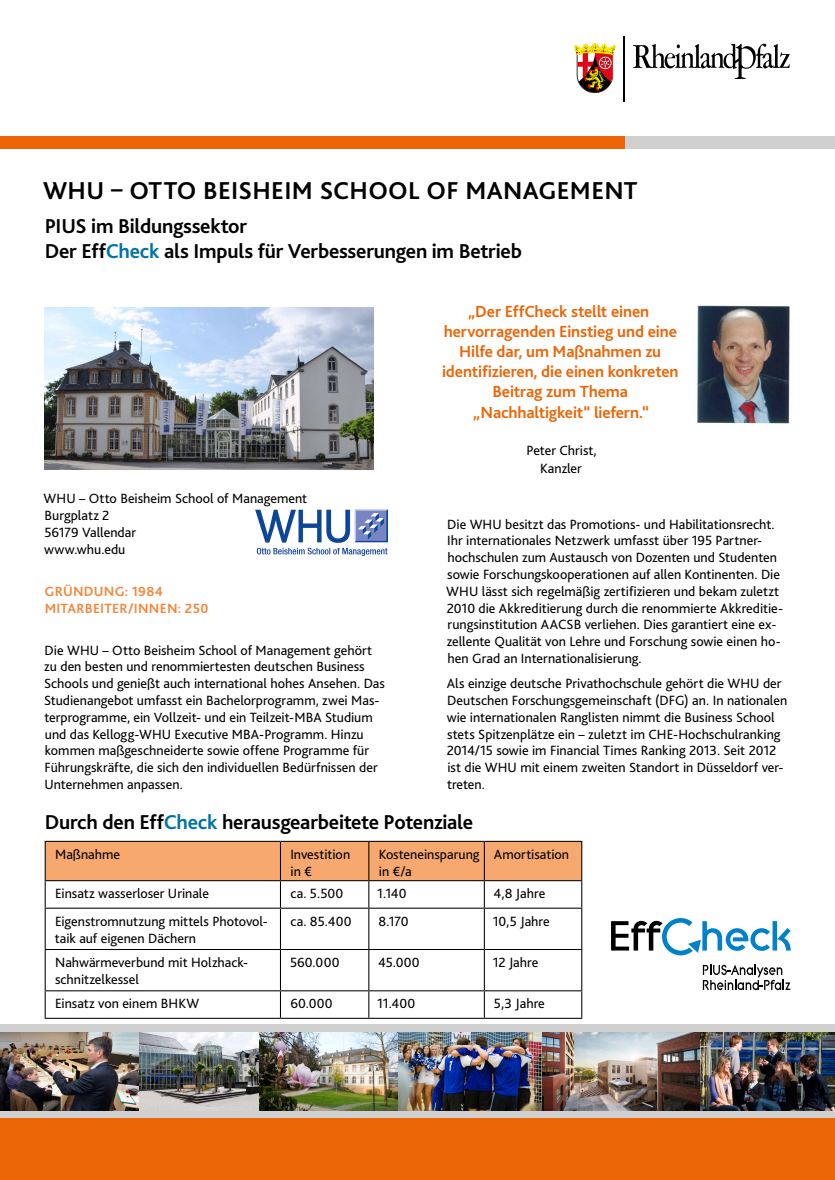
<style>
.page{position:relative;width:835px;height:1180px;background:#fff}
.page>*{position:absolute;margin:0;border:0;box-sizing:border-box;transform-origin:0 0}
.t1{font:700 25.55px "Bliss 2";letter-spacing:.015em;color:#000}
.t2{font:700 21px/24.5px "Bliss 2";letter-spacing:-.01em;color:#000}
.t3{font:700 16.8px/20.2px "Bliss 2";letter-spacing:-.005em;color:#ec6608;text-align:center}
.t4{font:14px/16.8px "Bliss 2";color:#000}
.t5{font:700 14px/16.8px "Bliss 2";letter-spacing:.015em;color:#f1873d}
.s1{color:#0073a6}
</style>
<div class="page">
<svg style="left:633px;top:44px;width:156px;height:35px"></svg>
<hr style="left:623px;top:36px;width:1px;height:66px;background:#000">
<svg style="left:574px;top:43px;width:41px;height:50px"></svg>
<svg style="left:611px;top:918px;width:179px;height:37px"></svg>
<svg style="left:702px;top:964px;width:88px;height:26px"></svg>
<div style="left:0;top:136px;width:625px;height:13px;background:#ec6608"></div>
<div style="left:625px;top:136px;width:209px;height:13px;background:#d0d0d0"></div>
<div style="left:0;top:1118px;width:834px;height:62px;background:#ec6608"></div>
<div style="left:0;top:1110px;width:834px;height:8px;background:#d0d0d0"></div>
<div style="left:0;top:1024px;width:834px;height:8px;background:#d0d0d0"></div>
<hr style="left:45px;top:908px;width:1px;height:41px;background:#000">
<hr style="left:280px;top:908px;width:1px;height:41px;background:#000">
<hr style="left:368px;top:908px;width:1px;height:41px;background:#000">
<hr style="left:483px;top:908px;width:2px;height:41px;background:#000">
<hr style="left:581px;top:908px;width:1px;height:41px;background:#000">
<hr style="left:45px;top:950px;width:1px;height:40px;background:#000">
<hr style="left:280px;top:950px;width:1px;height:40px;background:#000">
<hr style="left:368px;top:950px;width:1px;height:40px;background:#000">
<hr style="left:483px;top:950px;width:2px;height:40px;background:#000">
<hr style="left:581px;top:950px;width:1px;height:40px;background:#000">
<svg style="left:45px;top:991px;width:1px;height:26px"></svg>
<svg style="left:280px;top:991px;width:1px;height:26px"></svg>
<svg style="left:368px;top:991px;width:1px;height:26px"></svg>
<hr style="left:483px;top:991px;width:2px;height:26px;background:#000">
<svg style="left:581px;top:991px;width:1px;height:26px"></svg>
<hr style="left:45px;top:907px;width:235px;height:1px;background:#000">
<hr style="left:280px;top:907px;width:89px;height:1px;background:#000">
<hr style="left:484px;top:907px;width:98px;height:1px;background:#000">
<hr style="left:45px;top:949px;width:235px;height:1px;background:#000">
<hr style="left:280px;top:949px;width:89px;height:1px;background:#000">
<hr style="left:369px;top:949px;width:115px;height:1px;background:#000">
<hr style="left:484px;top:949px;width:98px;height:1px;background:#000">
<hr style="left:45px;top:990px;width:235px;height:1px;background:#000">
<hr style="left:280px;top:990px;width:89px;height:1px;background:#000">
<hr style="left:369px;top:990px;width:115px;height:1px;background:#000">
<hr style="left:484px;top:990px;width:98px;height:1px;background:#000">
<hr style="left:45px;top:1017px;width:235px;height:2px;background:#000">
<hr style="left:280px;top:1017px;width:89px;height:2px;background:#000">
<hr style="left:369px;top:1017px;width:115px;height:2px;background:#000">
<hr style="left:484px;top:1017px;width:98px;height:2px;background:#000">
<svg style="left:45px;top:841px;width:537px;height:66px"></svg>
<hr style="left:483px;top:881px;width:2px;height:26px;background:#000">
<hr style="left:369px;top:907px;width:115px;height:1px;background:#000">
<img style="left:258px;top:1032px;width:576px;height:78px">
<img style="left:697px;top:305px;width:93px;height:119px">
<img style="left:256px;top:509px;width:131px;height:47px">
<img style="left:45px;top:307px;width:328px;height:163px">
<img style="left:0;top:1032px;width:258px;height:78px">
<h1 class="t1" style="left:43px;top:174px;width:122px">WHU – Otto</h1>
<h1 class="t1" style="left:203px;top:174px;width:65px">Beisheim</h1>
<h1 class="t1" style="left:319px;top:174px;width:50px">Schoo</h1>
<h1 class="t1" style="left:408px;top:174px;width:132px">l o f Manageme</h1>
<h1 class="t1" style="left:604px;top:174px;width:31px">nt</h1>
<h2 class="t2" style="left:45px;top:213px;width:478px">PIUS im Bildungssektor<br>Der Eff<span class="s1">Check</span> als Impuls für Verbesserungen im Betrieb</h2>
<p class="t4" style="left:44px;top:490px;width:265px">WHU – Otto Beisheim School of Management<br>Burgplatz 2<br>56179 Vallendar<br>www.whu.edu</p>
<p class="t5" style="left:45px;top:582px;width:165px">Gründung: 1984<br>MITARBEITER/INN EN : 250</p>
<p class="t4" style="left:44px;top:641px;width:342px">Die WHU – Otto Beisheim School of Management gehört zu den besten und renommiertesten deutschen Business Schools und genießt auch international hohes Ansehen. Das Studienangebot umfasst ein Bachelorprogramm, zwei Mas&shy;terprogramme, ein Vollzeit- und ein Teilzeit-MBA Studium und das Kellogg-WHU Executive MBA-Programm. Hinzu kommen maßgeschneiderte sowie offene Programme für Führungskräfte, die sich den individuellen Bedürfnissen der Unternehmen anpassen.</p>
<p class="t3" style="left:442px;top:301px;width:238px">„Der EffCheck stellt einen hervorragenden Einstieg und eine<br>Hilfe dar, um Maßnahmen zu identifizieren, die einen konkreten<br>Beitrag zum Thema<br>„N achhaltigkeit“ liefern.“</p>
<p class="t4" style="left:526px;top:441px;width:72px;line-height:17.5px;text-align:center">Peter Christ,<br>Kanzler</p>
<p class="t4" style="left:446px;top:515px;width:338px">Die WHU besitzt das Promotions- und Habilitationsrecht.<br>Ihr internationales Netzwerk umfasst über 195 Partner&shy;hochschulen zum Austausch von Dozenten und Studenten sowie Forschungskooperationen auf allen Kontinenten. Die WHU lässt sich regelmäßig zertifizieren und bekam zuletzt 2010 die Akkreditierung durch die renommierte Akkreditie&shy;rungsinstitution AACSB verliehen. Dies garantiert eine ex&shy;zellente Qualität von Lehre und Forschung sowie einen ho&shy;hen Grad an Internationalisierung.</p>
<p class="t4" style="left:446px;top:675px;width:342px">Als einzige deutsche Privathochschule gehört die WHU der Deutschen Forschungsgemeinschaft (DFG) an. In nationalen wie internationalen Ranglisten nimmt die Business School stets Spitzenplätze ein – zuletzt im CHE-Hochschulranking 2014/15 sowie im Financial Times Ranking 2013. Seit 2012 ist die WHU mit einem zweiten Standort in Düsseldorf ver&shy;treten.</p>
<h2 class="t2" style="left:45px;top:809px;width:430px">Durch den Eff<span class="s1">Check</span> herausgearbeitete Potenziale</h2>
<p class="t4" style="left:55px;top:845px;width:67px">Maßnahme</p>
<p class="t4" style="left:290px;top:845px;width:61px">Investition in €</p>
<p class="t4" style="left:378px;top:845px;width:102px">Kosteneinsparung in €/a</p>
<p class="t4" style="left:494px;top:845px;width:77px">Amortisation</p>
<p class="t4" style="left:55px;top:885px;width:155px">Einsatz wasserloser Urinale</p>
<p class="t4" style="left:290px;top:885px;width:54px">ca. 5.500</p>
<p class="t4" style="left:377px;top:885px;width:31px">1.140</p>
<p class="t4" style="left:493px;top:885px;width:53px">4,8 Jahre</p>
<p class="t4" style="left:55px;top:912px;width:214px">Eigenstromnutzung mittels Photovol&shy;taik auf eigenen Dächern</p>
<p class="t4" style="left:290px;top:912px;width:62px">ca. 85.400</p>
<p class="t4" style="left:378px;top:912px;width:31px">8.170</p>
<p class="t4" style="left:492px;top:912px;width:58px">10,5 Jahre</p>
<p class="t4" style="left:55px;top:953px;width:195px">Nahwärmeverbund mit Holzhack&shy;schnitzelkessel</p>
<p class="t4" style="left:290px;top:953px;width:51px">560.000</p>
<p class="t4" style="left:378px;top:953px;width:43px">45.000</p>
<p class="t4" style="left:492px;top:953px;width:47px">12 Jahre</p>
<p class="t4" style="left:55px;top:995px;width:146px">Einsatz von einem BHKW</p>
<p class="t4" style="left:290px;top:995px;width:44px">60.000</p>
<p class="t4" style="left:377px;top:995px;width:40px">11.400</p>
<p class="t4" style="left:494px;top:995px;width:52px">5,3 Jahre</p>
</div>
